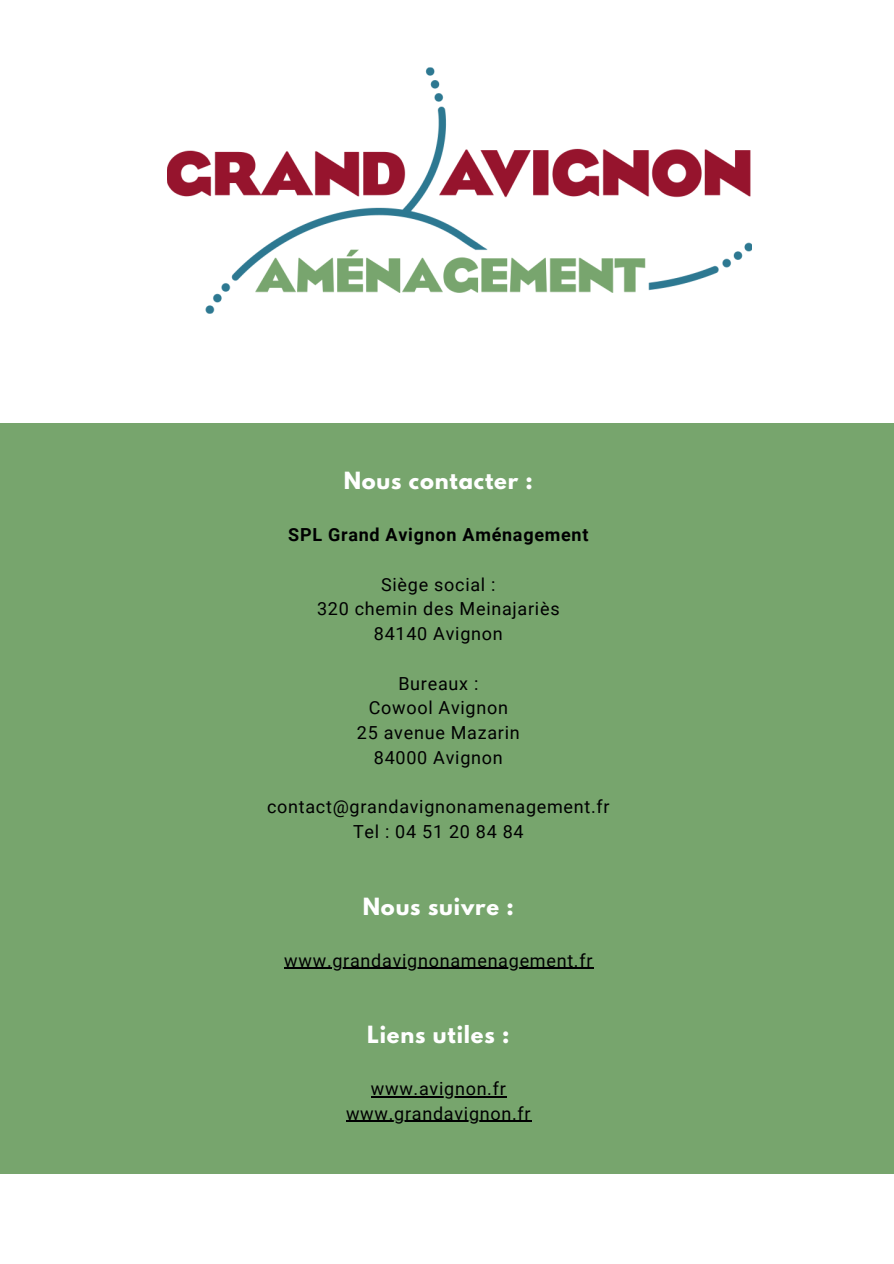
<style>
.page{position:relative;width:894px;height:1264px;background:#fff}
.page>*{position:absolute;margin:0;border:0;box-sizing:border-box;transform-origin:0 0}
.t1{font:700 21px "League Spartan";letter-spacing:.04em;color:#fff}
.t2{font:18px "Roboto";letter-spacing:.04em;color:#000001}
.t3{font:700 18px "Roboto";letter-spacing:.04em;color:#000001}
</style>
<div class="page">
<img style="left:167px;top:68px;width:584px;height:245px">
<div style="left:0;top:424px;width:893px;height:750px;background:#77a56d"></div>
<hr style="left:284px;top:967px;width:309px;height:1px;background:#000001">
<hr style="left:371px;top:1095px;width:135px;height:2px;background:#000001">
<hr style="left:346px;top:1120px;width:185px;height:1px;background:#000001">
<h1 class="t1" style="left:343px;top:470px;width:191px">Nous contacter :</h1>
<h2 class="t3" style="left:288px;top:524px;width:301px">SPL Grand Avignon Aménagement</h2>
<p class="t2" style="left:381px;top:574px;width:116px">Siège social :</p>
<p class="t2" style="left:317px;top:598px;width:244px">320 chemin des Meinajariès</p>
<p class="t2" style="left:374px;top:623px;width:130px">84140 Avignon</p>
<p class="t2" style="left:398px;top:673px;width:81px">Bureaux :</p>
<p class="t2" style="left:368px;top:697px;width:141px">Cowool Avignon</p>
<p class="t2" style="left:357px;top:722px;width:164px">25 avenue Mazarin</p>
<p class="t2" style="left:374px;top:747px;width:130px">84000 Avignon</p>
<p class="t2" style="left:267px;top:796px;width:344px">contact@grandavignonamenagement.fr</p>
<p class="t2" style="left:353px;top:821px;width:172px">Tel : 04 51 20 84 84</p>
<h1 class="t1" style="left:362px;top:895px;width:152px">Nous suivre :</h1>
<p class="t2" style="left:284px;top:949px;width:310px">www.grandavignonamenagement.fr</p>
<h1 class="t1" style="left:367px;top:1024px;width:144px">Liens utiles :</h1>
<p class="t2" style="left:371px;top:1078px;width:136px">www.avignon.fr</p>
<p class="t2" style="left:346px;top:1102px;width:186px">www.grandavignon.fr</p>
</div>
